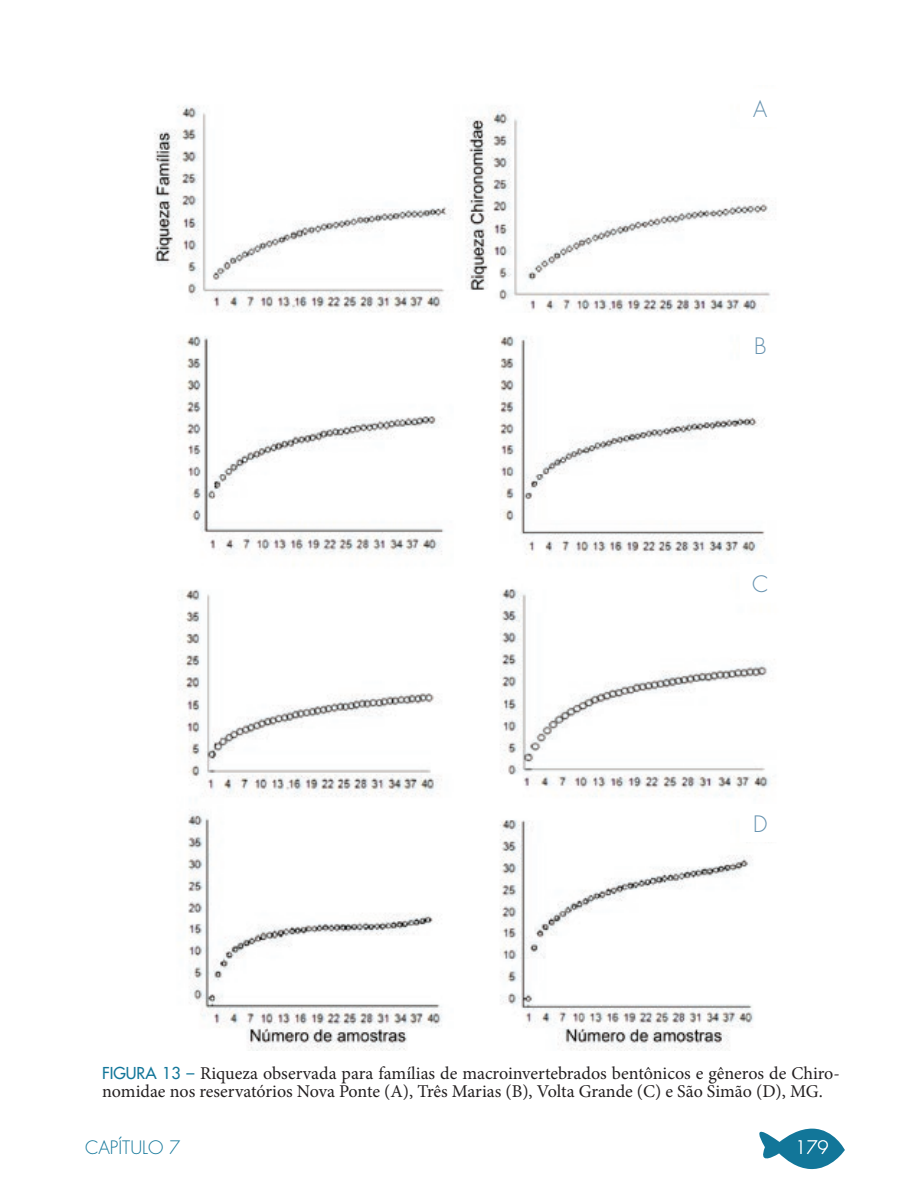
<style>
.page{position:relative;width:908px;height:1191px;background:#fff}
.page>*{position:absolute;margin:0;border:0;box-sizing:border-box;transform-origin:0 0}
.t1{font:300 22px "Futura Std";color:#6692af}
.t2{font:18px/18px "Minion Pro";color:#231f20}
.t3{font:300 18px "Futura Std";color:#127699}
.t4{font:300 18px "Futura Std";color:#fff}
.s1{font-family:"Futura Std";font-weight:500;font-size:16px;color:#127699}
</style>
<div class="page">
<svg style="left:759px;top:1128px;width:85px;height:42px"></svg>
<img style="left:154px;top:105px;width:621px;height:945px">
<div style="left:740px;top:89px;width:39px;height:38px;background:#fff"></div>
<div style="left:740px;top:326px;width:39px;height:38px;background:#fff"></div>
<div style="left:740px;top:563px;width:39px;height:38px;background:#fff"></div>
<div style="left:740px;top:804px;width:39px;height:38px;background:#fff"></div>
<p class="t1" style="left:753px;top:96px;width:16px">A</p>
<p class="t1" style="left:753px;top:333px;width:14px">B</p>
<p class="t1" style="left:751px;top:570px;width:12px">C</p>
<p class="t1" style="left:752px;top:811px;width:13px">D</p>
<p class="t2" style="left:102px;top:1064px;width:739px"><span class="s1">FIGURA 13 –</span> Riqueza observada para famílias de macroinvertebrados bentônicos e gêneros de Chiro&shy;nomidae nos reservatórios Nova Ponte (A), Três Marias (B), Volta Grande (C) e São Simão (D), MG.</p>
<p class="t3" style="left:85px;top:1137px;width:97px">CAPÍTULO 7</p>
<p class="t4" style="left:794px;top:1137px;width:35px">179</p>
</div>
